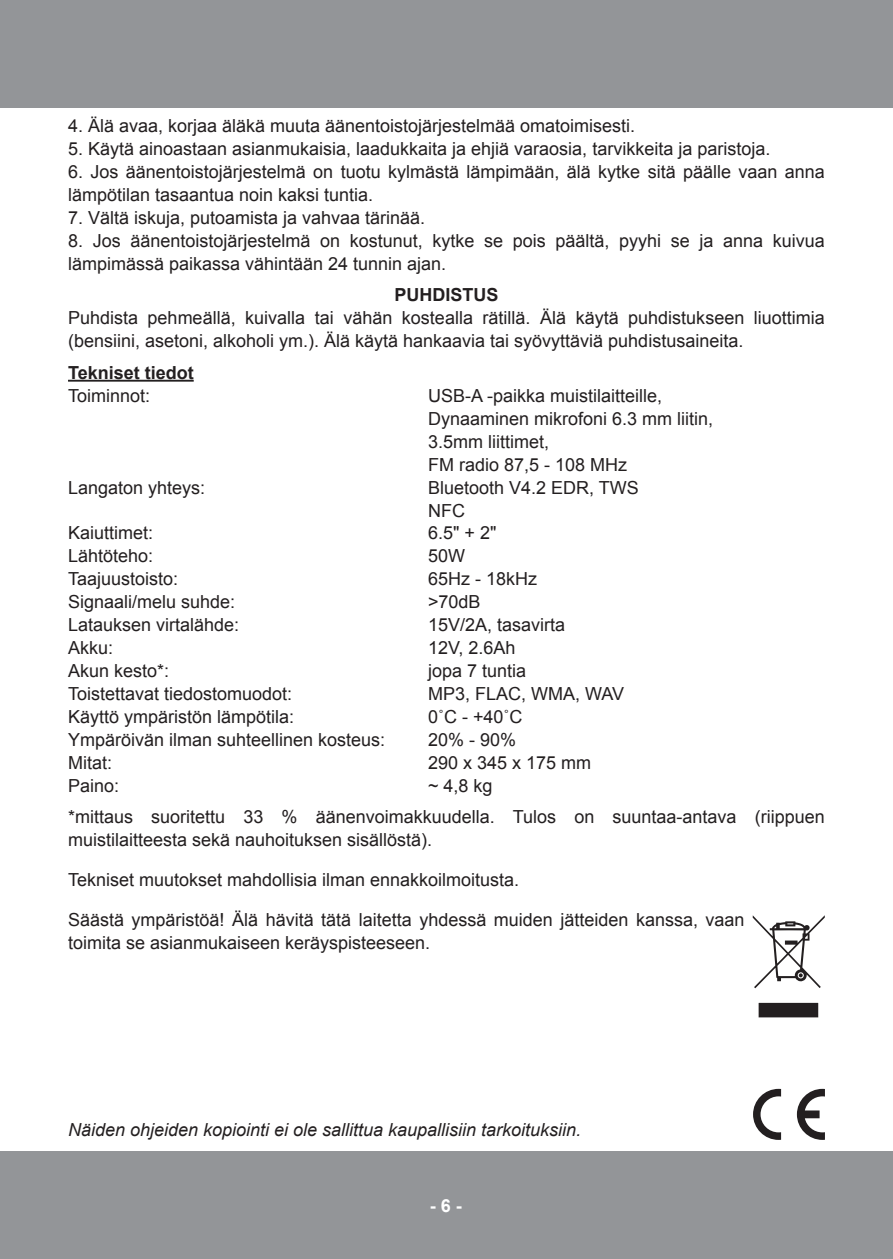
<style>
.page{position:relative;width:893px;height:1259px;background:#fff}
.page>*{position:absolute;margin:0;border:0;box-sizing:border-box;transform-origin:0 0}
.t1{font:18px/22.8px "Arial";color:#231f20}
.t2{font:italic 18px "Arial";color:#231f20}
.t3{font:700 18px "Arial";color:#231f20}
.t4{font:700 18px "Arial";color:#fff}
</style>
<div class="page">
<div style="left:0;top:0;width:893px;height:108px;background:#939598"></div>
<div style="left:0;top:1151px;width:893px;height:108px;background:#939598"></div>
<hr style="left:68px;top:380px;width:126px;height:2px;background:#231f20">
<svg style="left:759px;top:1003px;width:59px;height:14px"></svg>
<svg style="left:753px;top:915px;width:72px;height:73px"></svg>
<svg style="left:753px;top:1089px;width:28px;height:51px"></svg>
<svg style="left:797px;top:1089px;width:28px;height:51px"></svg>
<p class="t1" style="left:68px;top:115px;width:569px">4. Älä avaa, korjaa äläkä muuta äänentoistojärjestelmää omatoimisesti.</p>
<p class="t1" style="left:68px;top:138px;width:704px">5. Käytä ainoastaan asianmukaisia, laadukkaita ja ehjiä varaosia, tarvikkeita ja paristoja.</p>
<p class="t1" style="left:68px;top:161px;width:758px">6. Jos äänentoistojärjestelmä on tuotu kylmästä lämpimään, älä kytke sitä päälle vaan anna lämpötilan tasaantua noin kaksi tuntia.</p>
<p class="t1" style="left:68px;top:206px;width:359px">7. Vältä iskuja, putoamista ja vahvaa tärinää.</p>
<p class="t1" style="left:68px;top:229px;width:758px">8. Jos äänentoistojärjestelmä on kostunut, kytke se pois päältä, pyyhi se ja anna kuivua lämpimässä paikassa vähintään 24 tunnin ajan.</p>
<p class="t3" style="left:394px;top:283px;width:106px">PUHDISTUS</p>
<p class="t1" style="left:68px;top:307px;width:758px">Puhdista pehmeällä, kuivalla tai vähän kostealla rätillä. Älä käytä puhdistukseen liuottimia (bensiini, asetoni, alkoholi ym.). Älä käytä hankaavia tai syövyttäviä puhdistusaineita.</p>
<p class="t3" style="left:68px;top:360px;width:127px">Tekniset tiedot</p>
<p class="t1" style="left:68px;top:384px;width:84px">Toiminnot:</p>
<p class="t1" style="left:428px;top:384px;width:236px">USB-A -paikka muistilaitteille,</p>
<p class="t1" style="left:428px;top:407px;width:287px">Dynaaminen mikrofoni 6.3 mm liitin,</p>
<p class="t1" style="left:428px;top:430px;width:123px">3.5mm liittimet,</p>
<p class="t1" style="left:428px;top:453px;width:201px">FM radio 87,5 - 108 MHz</p>
<p class="t1" style="left:68px;top:476px;width:139px">Langaton yhteys:</p>
<p class="t1" style="left:428px;top:476px;width:212px">Bluetooth V4.2 EDR, TWS</p>
<p class="t1" style="left:428px;top:499px;width:38px">NFC</p>
<p class="t1" style="left:68px;top:522px;width:87px">Kaiuttimet:</p>
<p class="t1" style="left:428px;top:522px;width:70px">6.5" + 2"</p>
<p class="t1" style="left:68px;top:545px;width:87px">Lähtöteho:</p>
<p class="t1" style="left:428px;top:545px;width:39px">50W</p>
<p class="t1" style="left:68px;top:568px;width:112px">Taajuustoisto:</p>
<p class="t1" style="left:428px;top:568px;width:111px">65Hz - 18kHz</p>
<p class="t1" style="left:68px;top:591px;width:169px">Signaali/melu suhde:</p>
<p class="t1" style="left:428px;top:591px;width:54px">&gt;70dB</p>
<p class="t1" style="left:68px;top:614px;width:173px">Latauksen virtalähde:</p>
<p class="t1" style="left:428px;top:614px;width:139px">15V/2A, tasavirta</p>
<p class="t1" style="left:68px;top:637px;width:47px">Akku:</p>
<p class="t1" style="left:428px;top:637px;width:89px">12V, 2.6Ah</p>
<p class="t1" style="left:68px;top:659px;width:103px">Akun kesto*:</p>
<p class="t1" style="left:428px;top:659px;width:100px">jopa 7 tuntia</p>
<p class="t1" style="left:68px;top:682px;width:226px">Toistettavat tiedostomuodot:</p>
<p class="t1" style="left:428px;top:682px;width:198px">MP3, FLAC, WMA, WAV</p>
<p class="t1" style="left:68px;top:705px;width:228px">Käyttö ympäristön lämpötila:</p>
<p class="t1" style="left:428px;top:705px;width:96px">0˚C - +40˚C</p>
<p class="t1" style="left:68px;top:728px;width:319px">Ympäröivän ilman suhteellinen kosteus:</p>
<p class="t1" style="left:428px;top:728px;width:90px">20% - 90%</p>
<p class="t1" style="left:68px;top:751px;width:46px">Mitat:</p>
<p class="t1" style="left:428px;top:751px;width:165px">290 x 345 x 175 mm</p>
<p class="t1" style="left:68px;top:774px;width:53px">Paino:</p>
<p class="t1" style="left:428px;top:774px;width:66px">~ 4,8 kg</p>
<p class="t1" style="left:68px;top:806px;width:758px">*mittaus suoritettu 33 % äänenvoimakkuudella. Tulos on suuntaa-antava (riippuen muistilaitteesta sekä nauhoituksen sisällöstä).</p>
<p class="t1" style="left:68px;top:869px;width:453px">Tekniset muutokset mahdollisia ilman ennakkoilmoitusta.</p>
<p class="t1" style="left:68px;top:909px;width:678px">Säästä ympäristöä! Älä hävitä tätä laitetta yhdessä muiden jätteiden kanssa, vaan toimita se asianmukaiseen keräyspisteeseen.</p>
<p class="t2" style="left:68px;top:1117px;width:515px">Näiden ohjeiden kopiointi ei ole sallittua kaupallisiin tarkoituksiin.</p>
<p class="t4" style="left:430px;top:1193px;width:34px">- 6 -</p>
</div>
